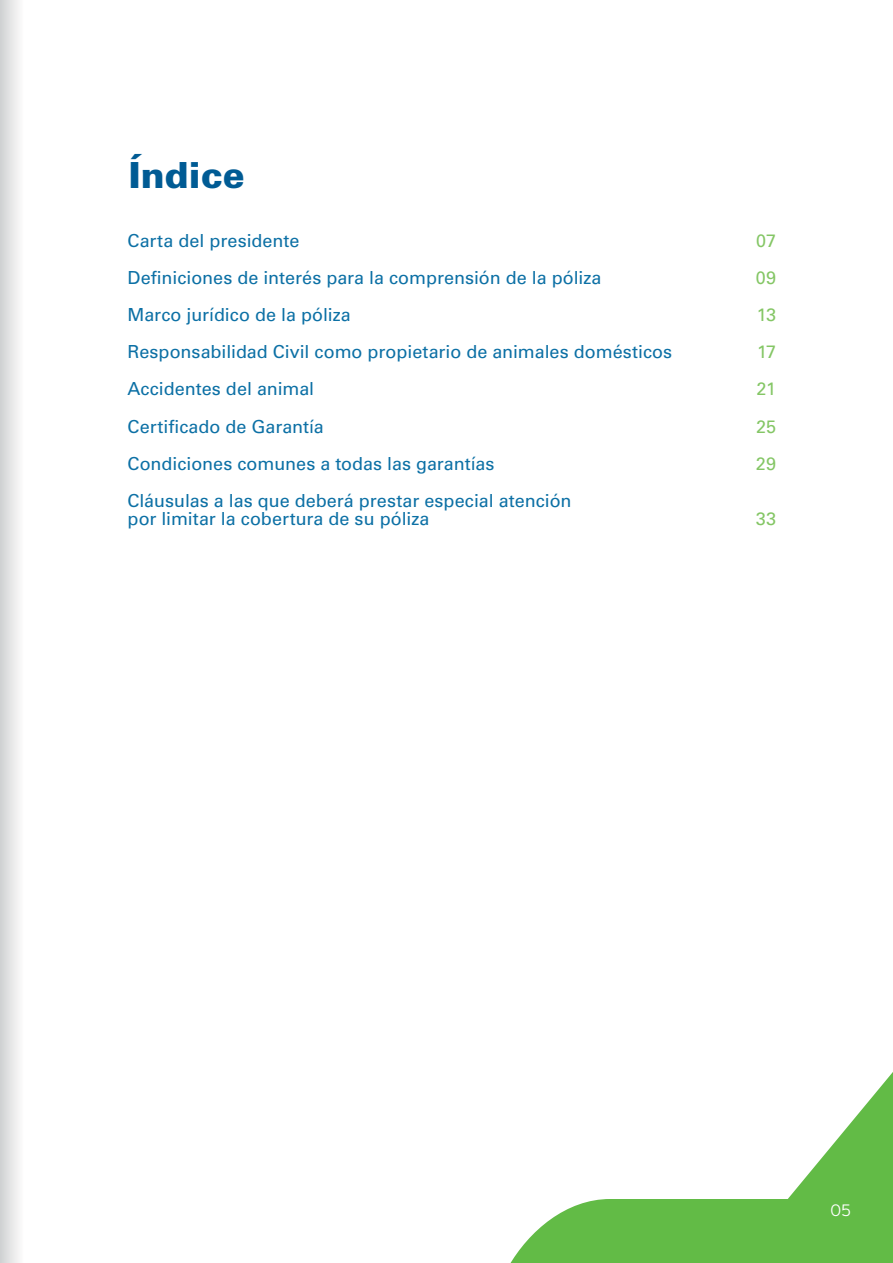
<style>
.page{position:relative;width:893px;height:1263px;background:#fff}
.page>*{position:absolute;margin:0;border:0;box-sizing:border-box;transform-origin:0 0}
.t1{font:900 36px "Univers LT Std";color:#005b94}
._2020_Indice{font:18px/18px "Univers LT Std";color:#0c70a5}
._2020_Indice-2{font:18px "Univers LT Std";letter-spacing:-.01em;color:#84c665}
.t2{font:16.5px "Artegra Sans";color:#fff}
</style>
<div class="page">
<svg style="left:510px;top:1072px;width:383px;height:191px"></svg>
<div style="left:0;top:0;width:40px;height:1263px;background:linear-gradient(to right,#d9d9da,#fff)"></div>
<p class="t1" style="left:129px;top:152px;width:117px">Índice</p>
<p class="_2020_Indice" style="left:128px;top:232px;width:173px">Carta del presidente</p>
<p class="_2020_Indice-2" style="left:756px;top:230px;width:21px">07</p>
<p class="_2020_Indice" style="left:128px;top:269px;width:475px">Definiciones de interés para la comprensión de la póliza</p>
<p class="_2020_Indice-2" style="left:756px;top:267px;width:22px">09</p>
<p class="_2020_Indice" style="left:128px;top:306px;width:225px">Marco jurídico de la póliza</p>
<p class="_2020_Indice-2" style="left:757px;top:304px;width:21px">13</p>
<p class="_2020_Indice" style="left:128px;top:343px;width:546px">Responsabilidad Civil como propietario de animales domésticos</p>
<p class="_2020_Indice-2" style="left:757px;top:341px;width:21px">17</p>
<p class="_2020_Indice" style="left:128px;top:380px;width:188px">Accidentes del animal</p>
<p class="_2020_Indice-2" style="left:756px;top:378px;width:21px">21</p>
<p class="_2020_Indice" style="left:128px;top:417px;width:198px">Certificado de Garantía</p>
<p class="_2020_Indice-2" style="left:756px;top:416px;width:21px">25</p>
<p class="_2020_Indice" style="left:128px;top:454px;width:368px">Condiciones comunes a todas las garantías</p>
<p class="_2020_Indice-2" style="left:756px;top:453px;width:22px">29</p>
<p class="_2020_Indice" style="left:128px;top:492px;width:446px">Cláusulas a las que deberá prestar especial atención por limitar la cobertura de su póliza</p>
<p class="_2020_Indice-2" style="left:756px;top:508px;width:22px">33</p>
<p class="t2" style="left:831px;top:1198px;width:22px">05</p>
</div>
